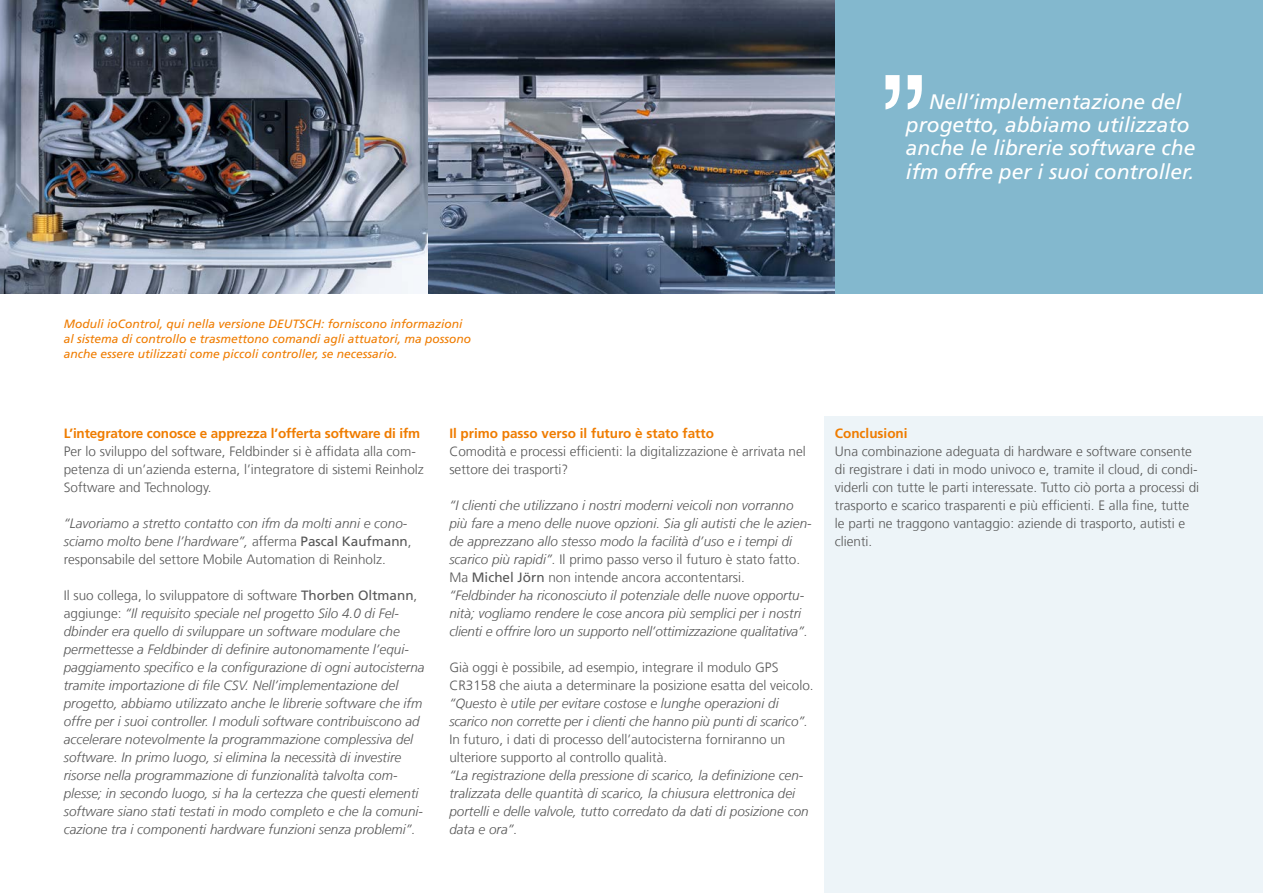
<style>
.page{position:relative;width:1263px;height:893px;background:#fff}
.page>*{position:absolute;margin:0;border:0;box-sizing:border-box;transform-origin:0 0}
.t1{font:135px "Helvetica";color:#fff}
.Zitat{font:italic 21px/23.4px "Frutiger LT Com";color:#fff;text-align:center}
.Fließtext_9pt_versch{font:italic 300 13.5px/18px "Frutiger LT Com";color:#565656}
.Fließtext_9pt_versch-2{font:300 13.5px/18px "Frutiger LT Com";color:#565656}
.Fließtext_9pt_headli{font:700 13.5px "Frutiger LT Com";letter-spacing:-.01em;color:#ef7c00}
.Bildunterschrift_lib{font:italic 12px/14.9px "Frutiger LT Com";color:#ef7c00}
.s1{font-style:normal}
.s2{font-weight:400;font-style:normal}
</style>
<div class="page">
<div style="left:824px;top:417px;width:439px;height:476px;background:#edf4f8"></div>
<img style="left:0;top:0;width:836px;height:294px">
<div style="left:836px;top:0;width:427px;height:294px;background:#83b8ce"></div>
<p class="t1" style="left:880px;top:-62px;width:46px">„</p>
<p class="Zitat" style="left:906px;top:90px;width:291px">Nell’implementazione del progetto, abbiamo utilizzato anche le librerie software che ifm offre per i suoi controller.</p>
<p class="Bildunterschrift_lib" style="left:64px;top:316px;width:409px">Moduli ioControl, qui nella versione DEUTSCH: forniscono informazioni al sistema di controllo e trasmettono comandi agli attuatori, ma possono anche essere utilizzati come piccoli controller, se necessario.</p>
<p class="Fließtext_9pt_headli" style="left:64px;top:425px;width:358px">L’integratore conosce e apprezza l’offerta software di ifm</p>
<p class="Fließtext_9pt_versch-2" style="left:64px;top:442px;width:362px">Per lo sviluppo del software, Feldbinder si è affidata alla com&shy;petenza di un’azienda esterna, l’integratore di sistemi Reinholz<br>Software and Technology.</p>
<p class="Fließtext_9pt_versch" style="left:64px;top:514px;width:349px">“Lavoriamo a stretto contatto con ifm da molti anni e cono&shy;sciamo molto bene l’hardware”, <span class="s1">afferma</span> <span class="s2">Pascal Kaufmann</span><span class="s1">, responsabile del settore Mobile Automation di Reinholz.</span></p>
<p class="Fließtext_9pt_versch" style="left:64px;top:586px;width:362px"><span class="s1">Il suo collega, lo sviluppatore di software</span> <span class="s2">Thorben Oltmann</span><span class="s1">, aggiunge:</span> “Il requisito speciale nel progetto Silo 4.0 di Fel&shy;dbinder era quello di sviluppare un software modulare che permettesse a Feldbinder di definire autonomamente l’equi&shy;paggiamento specifico e la configurazione di ogni autocisterna tramite importazione di file CSV. Nell’implementazione del progetto, abbiamo utilizzato anche le librerie software che ifm offre per i suoi controller. I moduli software contribuiscono ad accelerare notevolmente la programmazione complessiva del software. In primo luogo, si elimina la necessità di investire risorse nella programmazione di funzionalità talvolta com&shy;plesse; in secondo luogo, si ha la certezza che questi elementi software siano stati testati in modo completo e che la comuni&shy;cazione tra i componenti hardware funzioni senza problemi”.</p>
<p class="Fließtext_9pt_headli" style="left:449px;top:425px;width:266px">Il primo passo verso il futuro è stato fatto</p>
<p class="Fließtext_9pt_versch-2" style="left:449px;top:442px;width:358px">Comodità e processi efficienti: la digitalizzazione è arrivata nel settore dei trasporti?</p>
<p class="Fließtext_9pt_versch" style="left:449px;top:496px;width:364px">“I clienti che utilizzano i nostri moderni veicoli non vorranno più fare a meno delle nuove opzioni. Sia gli autisti che le azien&shy;de apprezzano allo stesso modo la facilità d’uso e i tempi di scarico più rapidi”. <span class="s1">Il primo passo verso il futuro è stato fatto.<br>Ma</span> <span class="s2">Michel Jörn</span> <span class="s1">non intende ancora accontentarsi. </span>“Feldbinder ha riconosciuto il potenziale delle nuove opportu&shy;nità; vogliamo rendere le cose ancora più semplici per i nostri clienti e offrire loro un supporto nell’ottimizzazione qualitativa”.</p>
<p class="Fließtext_9pt_versch-2" style="left:449px;top:658px;width:366px">Già oggi è possibile, ad esempio, integrare il modulo GPS<br>CR3158 che aiuta a determinare la posizione esatta del veicolo.</p>
<p class="Fließtext_9pt_versch" style="left:449px;top:694px;width:361px">“Questo è utile per evitare costose e lunghe operazioni di scarico non corrette per i clienti che hanno più punti di scarico”.<br><span class="s1">In futuro, i dati di processo dell’autocisterna forniranno un ulteriore supporto al controllo qualità.<br></span>“La registrazione della pressione di scarico, la definizione cen&shy;tralizzata delle quantità di scarico, la chiusura elettronica dei portelli e delle valvole, tutto corredato da dati di posizione con data e ora”.</p>
<p class="Fließtext_9pt_headli" style="left:835px;top:425px;width:74px">Conclusioni</p>
<p class="Fließtext_9pt_versch-2" style="left:835px;top:442px;width:366px">Una combinazione adeguata di hardware e software consente di registrare i dati in modo univoco e, tramite il cloud, di condi&shy;viderli con tutte le parti interessate. Tutto ciò porta a processi di trasporto e scarico trasparenti e più efficienti. E alla fine, tutte le parti ne traggono vantaggio: aziende di trasporto, autisti e clienti.</p>
</div>
